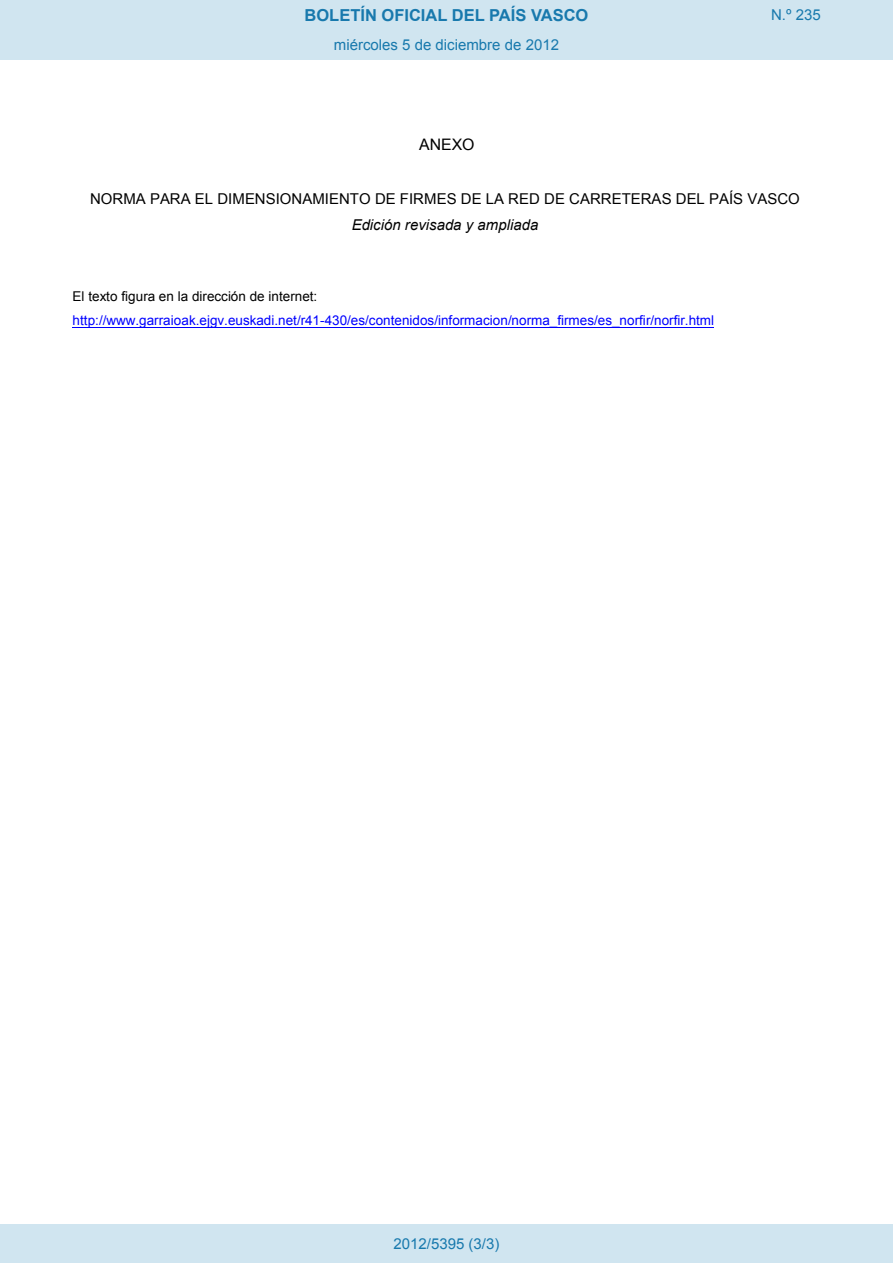
<style>
.page{position:relative;width:893px;height:1263px;background:#fff}
.page>*{position:absolute;margin:0;border:0;box-sizing:border-box;transform-origin:0 0}
.t1{font:700 16.5px "Arial";color:#1879ad}
.t2{font:15.9px "Arial";color:#000}
.t3{font:15px/26.1px "Arial";color:#000;text-align:center}
.Paginacion_Centro{font:15px "Arial";color:#1879ad}
.t4{font:13.5px/24.5px "Arial";letter-spacing:.005em;color:#00f}
.s1{font-style:italic}
.s2{color:#000}
</style>
<div class="page">
<hr style="left:73px;top:327px;width:641px;height:1px;background:#00f">
<div style="left:0;top:0;width:893px;height:60px;background:#d0e5f0"></div>
<div style="left:0;top:1225px;width:893px;height:38px;background:#d0e5f0"></div>
<p class="t1" style="left:305px;top:4px;width:285px">BOLETÍN OFICIAL DEL PAÍS VASCO</p>
<p class="Paginacion_Centro" style="left:771px;top:5px;width:51px">N.º 235</p>
<p class="Paginacion_Centro" style="left:334px;top:35px;width:227px">miércoles 5 de diciembre de 2012</p>
<p class="t2" style="left:419px;top:134px;width:57px">ANEXO</p>
<p class="t3" style="left:90px;top:186px;width:711px">NORMA PARA EL DIMENSIONAMIENTO DE FIRMES DE LA RED DE CARRETERAS DEL PAÍS VASCO<br><span class="s1">Edición revisada y ampliada</span></p>
<p class="t4" style="left:73px;top:284px;width:643px"><span class="s2">El texto figura en la dirección de internet: </span>http://www.garraioak.ejgv.euskadi.net/r41-430/es/contenidos/informacion/norma_firmes/es_norfir/norfir.html</p>
<p class="Paginacion_Centro" style="left:393px;top:1234px;width:107px">2012/5395 (3/3)</p>
</div>
